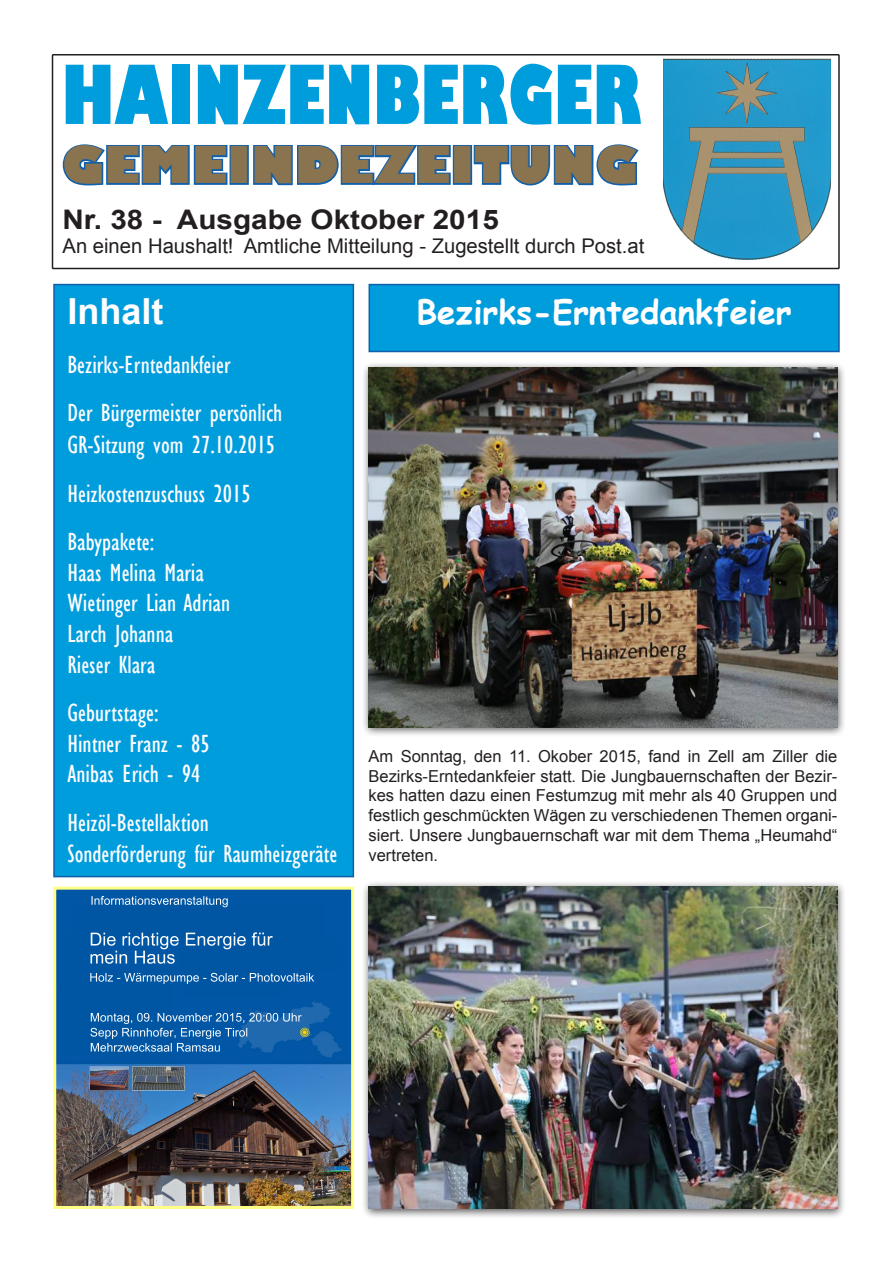
<style>
.page{position:relative;width:893px;height:1263px;background:#fff}
.page>*{position:absolute;margin:0;border:0;box-sizing:border-box;transform-origin:0 0}
.t1{font:800 condensed 79.5px "Gill Sans";color:#009ddc}
.t2{font:800 49.5px "Gill Sans";color:#89744f}
.t3{font:700 36px "Arial";color:#fffdff}
.t4{font:700 33px "Comic Sans MS";color:#fffeff}
.t5{font:700 27px "Arial";color:#231f20;scale:1.1 1}
.t6{font:condensed 25.5px "Gill Sans";color:#fffdff}
.t7{font:20.25px "Arial";color:#231f20}
.t8{font:16.5px/19.8px "Arial";color:#231f20;text-align:justify}
</style>
<div class="page">
<svg style="left:62px;top:144px;width:166px;height:42px"></svg>
<div style="left:230px;top:145px;width:19px;height:40px;border:3px solid #105faa"></div>
<svg style="left:253px;top:145px;width:198px;height:41px"></svg>
<div style="left:453px;top:145px;width:19px;height:40px;border:3px solid #105faa"></div>
<svg style="left:472px;top:144px;width:167px;height:42px"></svg>
<div style="left:52px;top:54px;width:788px;height:215px;border:2px solid #231f20"></div>
<img style="left:664px;top:59px;width:166px;height:200px">
<div style="left:54px;top:285px;width:299px;height:592px;background:#009ddc"></div>
<div style="left:53px;top:284px;width:301px;height:593px;border:2px solid #105faa"></div>
<div style="left:369px;top:285px;width:470px;height:66px;background:#009ddc"></div>
<div style="left:369px;top:284px;width:471px;height:68px;border:2px solid #105faa"></div>
<div style="left:361px;top:361px;width:486px;height:377px;background:#231f20;opacity:.75"></div>
<img style="left:369px;top:368px;width:468px;height:360px">
<div style="left:361px;top:880px;width:486px;height:339px;background:#231f20;opacity:.75"></div>
<img style="left:369px;top:887px;width:468px;height:322px">
<img style="left:57px;top:891px;width:293px;height:314px">
<div style="left:72px;top:904px;width:253px;height:34px;background:#0056a2"></div>
<div style="left:62px;top:934px;width:48px;height:121px;background:#0056a2"></div>
<div style="left:179px;top:941px;width:164px;height:29px;background:#0056a2"></div>
<img style="left:273px;top:938px;width:64px;height:8px">
<img style="left:102px;top:969px;width:70px;height:87px">
<div style="left:184px;top:955px;width:101px;height:41px;background:#0056a2"></div>
<img style="left:91px;top:896px;width:137px;height:11px">
<img style="left:223px;top:1013px;width:55px;height:9px">
<svg style="left:298px;top:1015px;width:4px;height:6px"></svg>
<img style="left:90px;top:1028px;width:157px;height:9px">
<img style="left:91px;top:1043px;width:123px;height:9px">
<img style="left:91px;top:932px;width:182px;height:17px">
<img style="left:105px;top:951px;width:70px;height:13px">
<img style="left:90px;top:973px;width:224px;height:9px">
<div style="left:53px;top:887px;width:301px;height:322px;border:3px solid #ff8"></div>
<p class="t1" style="left:62px;top:45px;width:581px">HAINZENBERGER</p>
<p class="t2" style="left:62px;top:134px;width:577px">GEMEINDEZEITUNG</p>
<p class="t5" style="left:63px;top:202px;width:398px">Nr. 38 - Ausgabe Oktober 2015</p>
<p class="t7" style="left:63px;top:233px;width:583px">An einen Haushalt! Amtliche Mitteilung - Zugestellt durch Post.at</p>
<p class="t3" style="left:68px;top:288px;width:98px">Inhalt</p>
<p class="t6" style="left:68px;top:349px;width:164px">Bezirks-Erntedankfeier</p>
<p class="t6" style="left:68px;top:398px;width:216px">Der Bürgermeister persönlich</p>
<p class="t6" style="left:68px;top:430px;width:209px">GR-Sitzung vom 27.10.2015</p>
<p class="t6" style="left:68px;top:478px;width:185px">Heizkostenzuschuss 2015</p>
<p class="t6" style="left:68px;top:527px;width:88px">Babypakete:</p>
<p class="t6" style="left:68px;top:557px;width:138px">Haas Melina Maria</p>
<p class="t6" style="left:68px;top:588px;width:164px">Wietinger Lian Adrian</p>
<p class="t6" style="left:68px;top:619px;width:107px">Larch Johanna</p>
<p class="t6" style="left:68px;top:649px;width:89px">Rieser Klara</p>
<p class="t6" style="left:68px;top:698px;width:93px">Geburtstage:</p>
<p class="t6" style="left:68px;top:728px;width:144px">Hintner Franz - 85</p>
<p class="t6" style="left:68px;top:759px;width:135px">Anibas Erich - 94</p>
<p class="t6" style="left:68px;top:808px;width:143px">Heizöl-Bestellaktion</p>
<p class="t6" style="left:68px;top:838px;width:271px">Sonderförderung für Raumheizgeräte</p>
<p class="t4" style="left:416px;top:288px;width:377px">Bezirks-Erntedankfeier</p>
<p class="t8" style="left:369px;top:746px;width:470px">Am Sonntag, den 11. Okober 2015, fand in Zell am Ziller die Bezirks-Erntedankfeier statt. Die Jungbauernschaften der Bezir&shy;kes hatten dazu einen Festumzug mit mehr als 40 Gruppen und festlich geschmückten Wägen zu verschiedenen Themen organi&shy;siert. Unsere Jungbauernschaft war mit dem Thema „Heumahd“ vertreten.</p>
</div>
